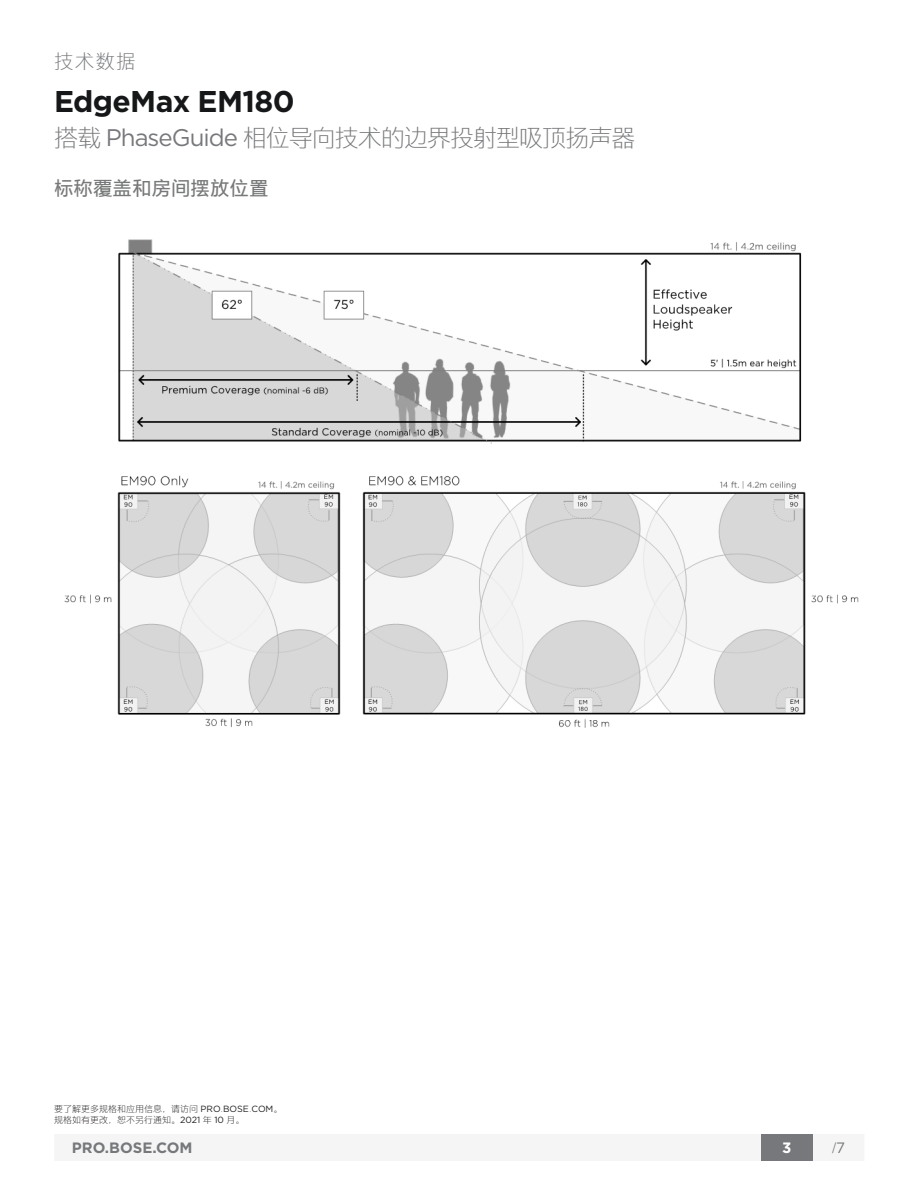
<style>
.page{position:relative;width:918px;height:1188px;background:#fff}
.page>*{position:absolute;margin:0;border:0;box-sizing:border-box;transform-origin:0 0}
.t1{font:700 30px "Gotham";letter-spacing:-.02em;color:#161718}
.t2{font:300 24px "M Ying Hei 18030 C2";letter-spacing:-.04em;color:#76787b}
.Text_Headers{font:700 19.5px "M Ying Hei 18030 C2";color:#777879}
.t3{font:300 19.5px "M Ying Hei 18030 C2";color:#76787b}
.t4{font:700 15px "Gotham";color:#76787b}
.t5{font:300 15px "M Ying Hei 18030 C2";color:#76787b}
.t6{font:700 15px "Gotham";color:#fff}
.t7{font:300 9px/10.8px "M Ying Hei 18030 C2";color:#231f20}
.s1{font-family:"Gotham";font-weight:400}
</style>
<div class="page">
<div style="left:55px;top:1134px;width:809px;height:27px;background:#f4f5f4"></div>
<div style="left:761px;top:1134px;width:52px;height:27px;background:#76787b"></div>
<img style="left:64px;top:239px;width:795px;height:489px">
<h3 class="t3" style="left:54px;top:52px;width:83px">技术数据</h3>
<h1 class="t1" style="left:54px;top:81px;width:242px">EdgeMax EM180</h1>
<h2 class="t2" style="left:54px;top:126px;width:583px">搭载 <span class="s1">PhaseGuide</span> 相位导向技术的边界投射型吸顶扬声器</h2>
<p class="Text_Headers" style="left:54px;top:177px;width:216px">标称覆盖和房间摆放位置</p>
<p class="t7" style="left:54px;top:1104px;width:230px">要了解更多规格和应用信息，请访问 <span class="s1">PRO</span>.<span class="s1">BOSE</span>.<span class="s1">COM</span>。规格如有更改，恕不另行通知。<span class="s1">2021</span> 年 <span class="s1">10</span> 月。</p>
<h3 class="t4" style="left:72px;top:1138px;width:122px">PRO.BOSE.COM</h3>
<h3 class="t6" style="left:782px;top:1138px;width:11px">3</h3>
<h3 class="t5" style="left:832px;top:1141px;width:15px">/<span class="s1">7</span></h3>
</div>
